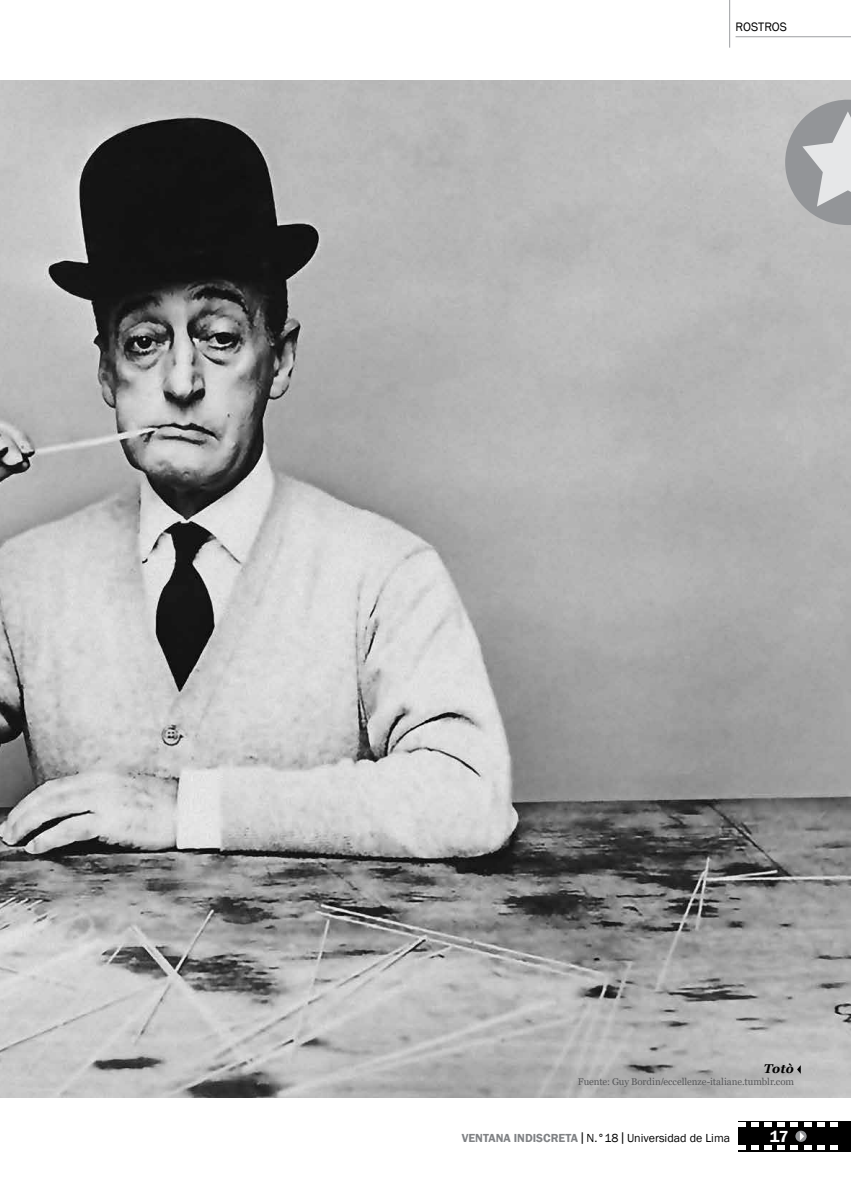
<style>
.page{position:relative;width:851px;height:1191px;background:#fff}
.page>*{position:absolute;margin:0;border:0;box-sizing:border-box;transform-origin:0 0}
.t1{font:600 16.5px "Franklin Gothic";color:#fff}
.t2{font:italic 700 12.75px "Georgia";color:#000}
.t3{font:12.6px "Franklin Gothic";letter-spacing:-.005em;color:#000}
.t4{font:12px "Franklin Gothic";color:#000}
.t5{font:9.75px "Georgia";letter-spacing:-.005em;color:#58595b}
.s1{font-family:"Arial"}
.s2{font-weight:600;color:#808285}
.s3{font-size:9.6px}
</style>
<div class="page">
<hr style="left:735px;top:36px;width:115px;height:1px;background:#a7a9ac">
<hr style="left:729px;top:0;width:1px;height:48px;background:#a7a9ac">
<div style="left:738px;top:1120px;width:112px;height:31px;background:#000"></div>
<svg style="left:738px;top:1122px;width:7px;height:5px"></svg>
<svg style="left:751px;top:1122px;width:7px;height:5px"></svg>
<svg style="left:764px;top:1122px;width:7px;height:5px"></svg>
<svg style="left:777px;top:1122px;width:7px;height:5px"></svg>
<svg style="left:817px;top:1122px;width:7px;height:5px"></svg>
<svg style="left:830px;top:1122px;width:7px;height:5px"></svg>
<svg style="left:738px;top:1145px;width:7px;height:5px"></svg>
<svg style="left:751px;top:1145px;width:7px;height:5px"></svg>
<svg style="left:764px;top:1145px;width:7px;height:5px"></svg>
<svg style="left:777px;top:1145px;width:7px;height:5px"></svg>
<svg style="left:790px;top:1122px;width:21px;height:28px"></svg>
<svg style="left:817px;top:1145px;width:7px;height:5px"></svg>
<svg style="left:830px;top:1145px;width:7px;height:5px"></svg>
<img style="left:0;top:81px;width:850px;height:1016px">
<svg style="left:797px;top:1065px;width:3px;height:8px"></svg>
<svg style="left:785px;top:100px;width:65px;height:125px;background:#b2b3b5"></svg>
<p class="t3" style="left:735px;top:19px;width:53px">ROSTROS</p>
<h2 class="t2" style="left:763px;top:1060px;width:32px">Totò</h2>
<p class="t5" style="left:578px;top:1075px;width:217px">Fuente: Guy Bordin<span class="s1">/</span>eccellenze-italiane.tumblr.com</p>
<p class="t4" style="left:461px;top:1130px;width:270px"><span class="s2">VENTANA INDISCRETA</span><span class="s3">│</span>N.°18<span class="s3">│</span>Universidad de Lima</p>
<h1 class="t1" style="left:769px;top:1126px;width:20px">17</h1>
</div>
